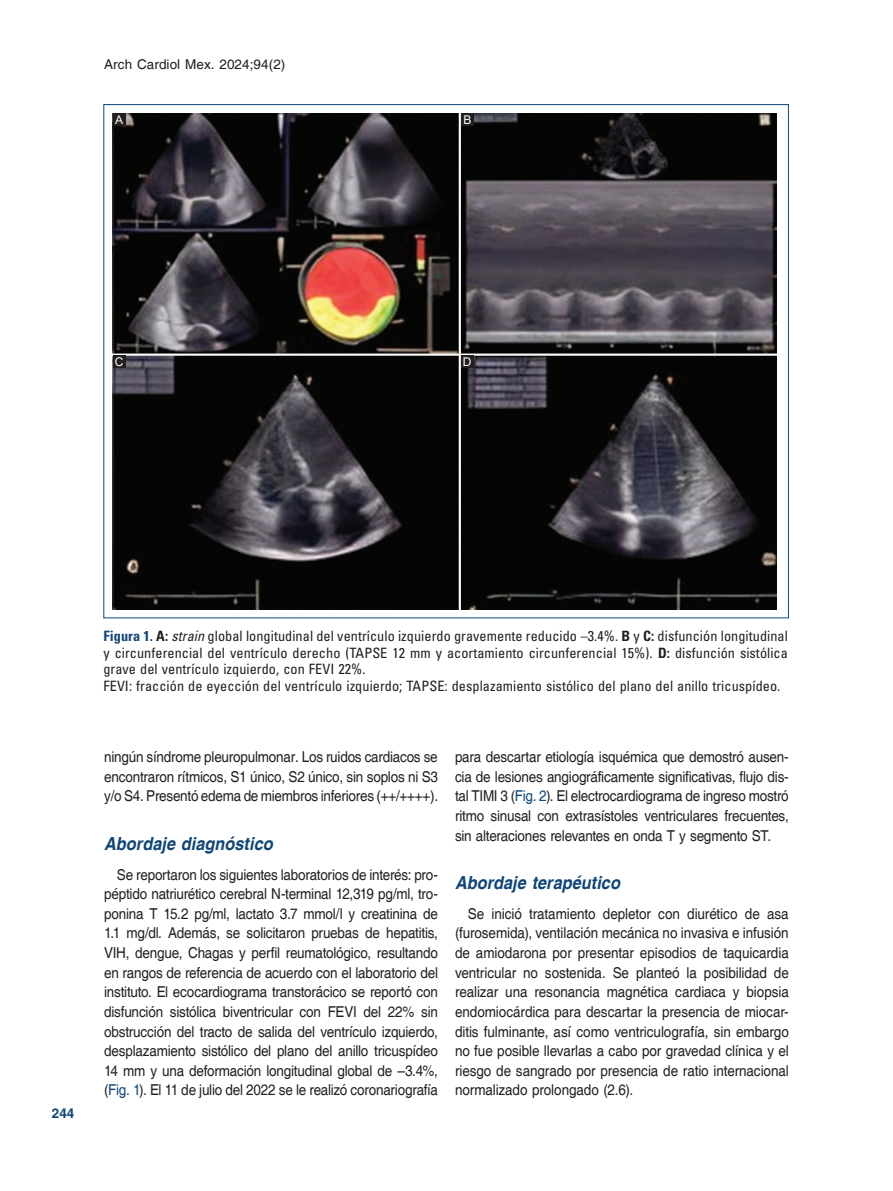
<style>
.page{position:relative;width:893px;height:1191px;background:#fff}
.page>*{position:absolute;margin:0;border:0;box-sizing:border-box;transform-origin:0 0}
.t1{font:italic 700 18px "Helvetica";letter-spacing:.005em;color:#0f4578;scale:.9 1}
.TX{font:15px/19.6px "Helvetica";letter-spacing:-.015em;color:#231f20;text-align:justify;scale:.9 1}
.FGC{font:condensed 14.25px/16.5px "Univers LT Std";letter-spacing:.005em;color:#231f20;text-align:justify}
.t2{font:13.5px "Helvetica";letter-spacing:.005em;color:#231f20}
.FOLIO{font:700 13.5px "Helvetica LT Std";color:#0f4578}
.LABEL{font:12px "Arial";color:#fff}
.s1{font-weight:700;color:#0f4578}
.s2{font-weight:700}
.s3{font-style:italic}
.s4{color:#0f4578}
</style>
<div class="page">
<img style="left:113px;top:113px;width:663px;height:496px">
<div style="left:461px;top:114px;width:13px;height:12px;background:#231f20"></div>
<div style="left:113px;top:113px;width:12px;height:13px;background:#231f20"></div>
<div style="left:113px;top:355px;width:12px;height:13px;background:#231f20"></div>
<div style="left:461px;top:355px;width:12px;height:13px;background:#231f20"></div>
<p class="t2" style="left:104px;top:57px;width:183px">Arch Cardiol Mex. 2024;94(2)</p>
<p class="LABEL" style="left:115px;top:112px;width:10px">A</p>
<p class="LABEL" style="left:463px;top:112px;width:10px">B</p>
<p class="LABEL" style="left:115px;top:354px;width:10px">C</p>
<p class="LABEL" style="left:463px;top:354px;width:10px">D</p>
<p class="FOLIO" style="left:52px;top:1104px;width:24px">244</p>
<p class="FGC" style="left:103px;top:628px;width:686px"><span class="s1">Figura 1.</span> <span class="s2">A:</span> <span class="s3">strain</span> global longitudinal del ventrículo izquierdo gravemente reducido –3.4%. <span class="s2">B</span> y <span class="s2">C:</span> disfunción longitudinal y circunferencial del ventrículo derecho (TAPSE 12 mm y acortamiento circunferencial 15%). <span class="s2">D:</span> disfunción sistólica grave del ventrículo izquierdo, con FEVI 22%.</p>
<p class="FGC" style="left:103px;top:677px;width:678px">FEVI: fracción de eyección del ventrículo izquierdo; TAPSE: desplazamiento sistólico del plano del anillo tricuspídeo.</p>
<p class="TX" style="left:104px;top:747px;width:373px">ningún síndrome pleuropulmonar. Los ruidos cardiacos se encontraron rítmicos, S1 único, S2 único, sin soplos ni S3 y/o S4. Presentó edema de miembros inferiores (++/++++).</p>
<h2 class="t1" style="left:104px;top:833px;width:189px">Abordaje diagnóstico</h2>
<p class="TX" style="left:104px;top:865px;width:372px;text-indent:13px">Se reportaron los siguientes laboratorios de interés: pro&shy;péptido natriurético cerebral N-terminal 12,319 pg/ml, tro&shy;ponina T 15.2 pg/ml, lactato 3.7 mmol/l y creatinina de 1.1 mg/dl. Además, se solicitaron pruebas de hepatitis, VIH, dengue, Chagas y perfil reumatológico, resultando en rangos de referencia de acuerdo con el laboratorio del instituto. El ecocardiograma transtorácico se reportó con disfunción sistólica biventricular con FEVI del 22% sin obstrucción del tracto de salida del ventrículo izquierdo, desplazamiento sistólico del plano del anillo tricuspídeo 14 mm y una deformación longitudinal global de –3.4%, (<span class="s4">Fig. 1</span>). El 11 de julio del 2022 se le realizó coronariografía</p>
<p class="TX" style="left:455px;top:747px;width:372px">para descartar etiología isquémica que demostró ausen&shy;cia de lesiones angiográficamente significativas, flujo dis&shy;tal TIMI 3 (<span class="s4">Fig. 2</span>). El electrocardiograma de ingreso mostró ritmo sinusal con extrasístoles ventriculares frecuentes, sin alteraciones relevantes en onda T y segmento ST.</p>
<h2 class="t1" style="left:455px;top:872px;width:185px">Abordaje terapéutico</h2>
<p class="TX" style="left:455px;top:904px;width:372px;text-indent:13px">Se inició tratamiento depletor con diurético de asa (furosemida), ventilación mecánica no invasiva e infusión de amiodarona por presentar episodios de taquicardia ventricular no sostenida. Se planteó la posibilidad de realizar una resonancia magnética cardiaca y biopsia endomiocárdica para descartar la presencia de miocar&shy;ditis fulminante, así como ventriculografía, sin embargo no fue posible llevarlas a cabo por gravedad clínica y el riesgo de sangrado por presencia de ratio internacional normalizado prolongado (2.6).</p>
</div>
